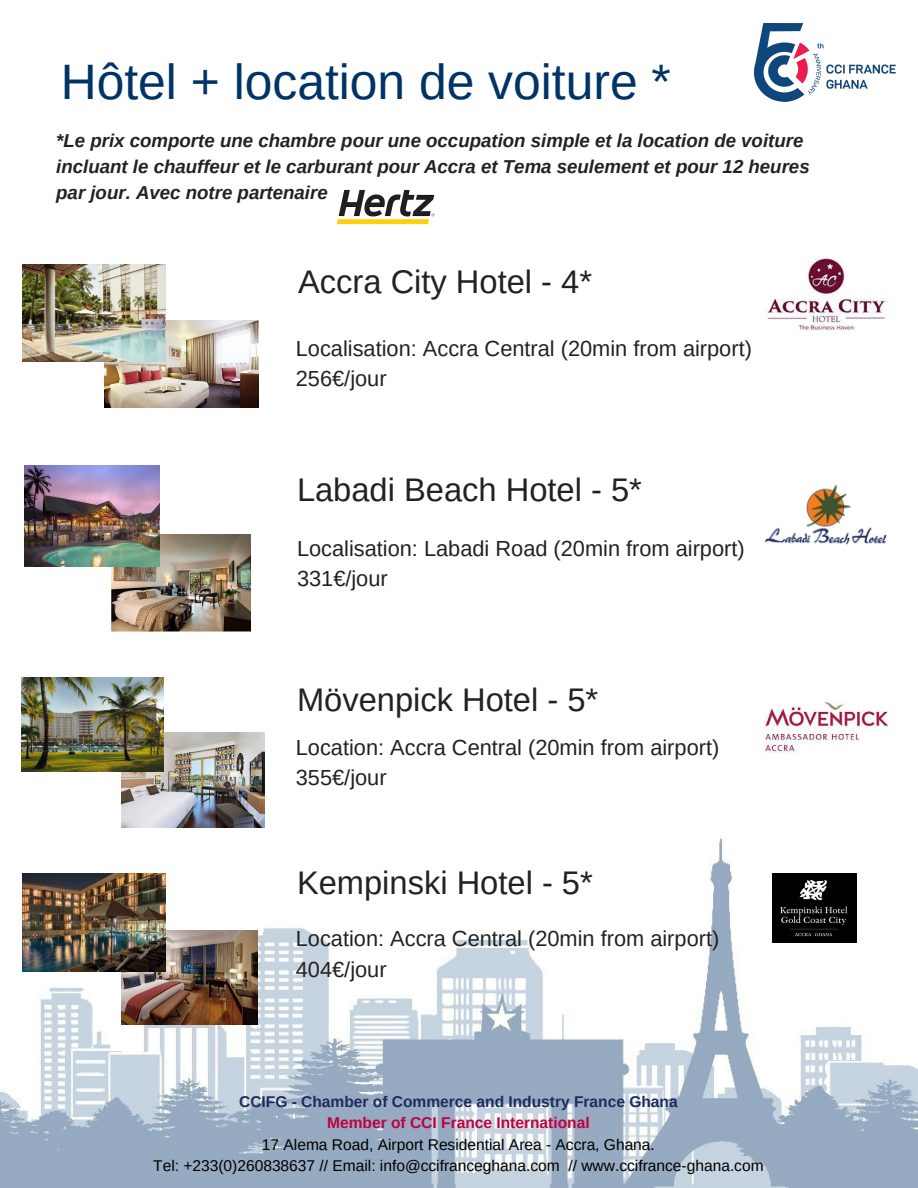
<style>
.page{position:relative;width:918px;height:1188px;background:#fff}
.page>*{position:absolute;margin:0;border:0;box-sizing:border-box;transform-origin:0 0}
.t1{font:49.8px "Arimo";color:#036}
.t2{font:32.7px "Arimo";color:#222}
.t3{font:21.75px/30.3px "Arimo";color:#222}
.t4{font:italic 700 18.75px/25.8px "Arimo";color:#222}
.t5{font:15.6px/21.3px "Arimo";color:#000;text-align:center}
.t6{font:700 15.6px "Arimo";color:#1f2b60}
.t7{font:700 15.6px "Arimo";color:#c00041}
</style>
<div class="page">
<img style="left:0;top:631px;width:918px;height:557px">
<img style="left:111px;top:534px;width:140px;height:97px">
<img style="left:760px;top:256px;width:128px;height:74px">
<img style="left:773px;top:873px;width:83px;height:70px">
<img style="left:122px;top:930px;width:136px;height:95px">
<img style="left:22px;top:873px;width:143px;height:99px">
<img style="left:105px;top:321px;width:154px;height:86px">
<img style="left:22px;top:264px;width:143px;height:97px">
<img style="left:765px;top:484px;width:122px;height:61px">
<img style="left:25px;top:466px;width:135px;height:101px">
<img style="left:759px;top:658px;width:133px;height:133px">
<img style="left:122px;top:732px;width:142px;height:96px">
<img style="left:21px;top:677px;width:142px;height:95px">
<img style="left:755px;top:24px;width:141px;height:77px">
<img style="left:336px;top:189px;width:99px;height:36px">
<h1 class="t1" style="left:61px;top:54px;width:612px">Hôtel + location de voiture *</h1>
<p class="t4" style="left:56px;top:128px;width:755px">*Le prix comporte une chambre pour une occupation simple et la location de voiture incluant le chauffeur et le carburant pour Accra et Tema seulement et pour 12 heures par jour. Avec notre partenaire</p>
<h2 class="t2" style="left:298px;top:263px;width:295px">Accra City Hotel - 4*</h2>
<p class="t3" style="left:296px;top:333px;width:458px">Localisation: Accra Central (20min from airport)<br>256€/jour</p>
<h2 class="t2" style="left:297px;top:471px;width:346px">Labadi Beach Hotel - 5*</h2>
<p class="t3" style="left:297px;top:533px;width:449px">Localisation: Labadi Road (20min from airport)<br>331€/jour</p>
<h2 class="t2" style="left:297px;top:681px;width:303px">Mövenpick Hotel - 5*</h2>
<p class="t3" style="left:296px;top:732px;width:425px">Location: Accra Central (20min from airport)<br>355€/jour</p>
<h2 class="t2" style="left:297px;top:865px;width:297px">Kempinski Hotel - 5*</h2>
<p class="t3" style="left:296px;top:923px;width:425px">Location: Accra Central (20min from airport)<br>404€/jour</p>
<p class="t6" style="left:239px;top:1093px;width:440px">CCIFG - Chamber of Commerce and Industry France Ghana</p>
<p class="t7" style="left:327px;top:1114px;width:264px">Member of CCI France International</p>
<p class="t5" style="left:153px;top:1134px;width:612px">17 Alema Road, Airport Residential Area - Accra, Ghana.<br>Tel: +233(0)260838637 // Email: info@ccifranceghana.com // www.ccifrance-ghana.com</p>
</div>
